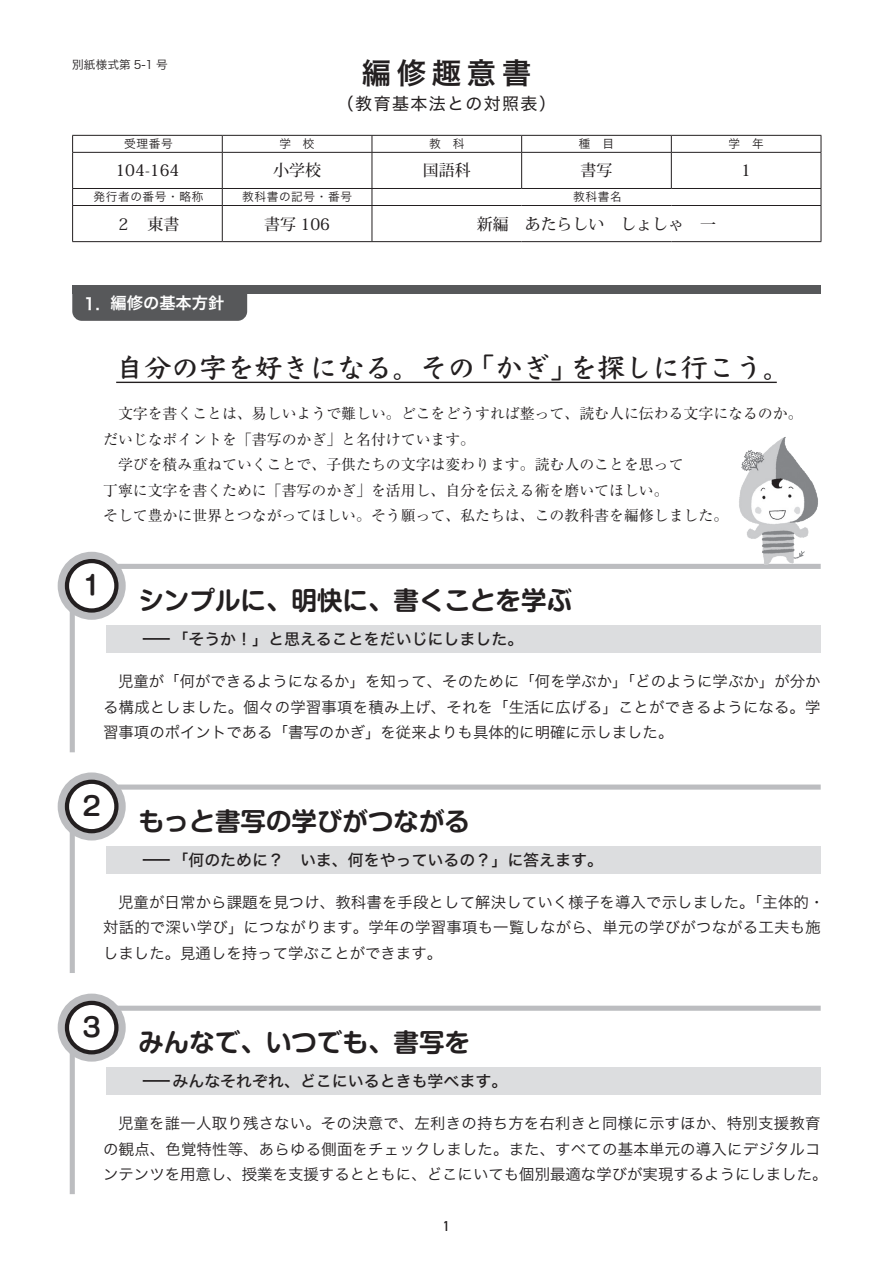
<style>
.page{position:relative;width:893px;height:1263px;background:#fff}
.page>*{position:absolute;margin:0;border:0;box-sizing:border-box;transform-origin:0 0}
.t1{font:29.25px "Hira Kaku Std N W6";letter-spacing:.2em;color:#231f20}
.t2{font:700 27.6px "Yu T Kyo New V";color:#231f20}
.t3{font:700 25.5px "G Shin M Go Pro De";color:#231f20}
.t4{font:16.95px "Hira Kaku Std N W4";letter-spacing:.08em;color:#231f20}
.t5{font:16.2px "Hira Kaku Std N W6";color:#fff}
.t6{font:15.9px "Hira Kaku Std N W5";color:#231f20;scale:2 1}
.t7{font:500 15.9px "Koz Min Pro";color:#231f20}
.t8{font:15.45px/25.5px "Hira Kaku Std N W3";letter-spacing:.01em;color:#231f20;text-align:justify}
.t9{font:14.85px/25.5px "Ryumin Pr 6 N";color:#231f20}
.t10{font:700 13.8px "DIN Alternate";color:#231f20}
.t11{font:11.7px "Hira Kaku Std N W3";letter-spacing:.05em;color:#231f20}
</style>
<div class="page">
<div style="left:58px;top:552px;width:68px;height:68px;background:#bcbdc0;border-radius:50%"></div>
<div style="left:58px;top:772px;width:68px;height:68px;background:#bcbdc0;border-radius:50%"></div>
<div style="left:58px;top:993px;width:68px;height:69px;background:#bcbdc0;border-radius:50%"></div>
<hr style="left:116px;top:382px;width:661px;height:1px;background:#231f20">
<hr style="left:72px;top:135px;width:150px;height:1px;background:#231f20">
<svg style="left:72px;top:136px;width:1px;height:16px"></svg>
<hr style="left:222px;top:135px;width:150px;height:1px;background:#231f20">
<svg style="left:222px;top:136px;width:1px;height:16px"></svg>
<hr style="left:372px;top:135px;width:150px;height:1px;background:#231f20">
<svg style="left:372px;top:136px;width:1px;height:16px"></svg>
<hr style="left:522px;top:135px;width:149px;height:1px;background:#231f20">
<svg style="left:521px;top:136px;width:1px;height:16px"></svg>
<hr style="left:671px;top:135px;width:150px;height:1px;background:#231f20">
<svg style="left:671px;top:136px;width:1px;height:16px"></svg>
<svg style="left:821px;top:136px;width:1px;height:16px"></svg>
<hr style="left:72px;top:152px;width:150px;height:1px;background:#231f20">
<hr style="left:72px;top:153px;width:1px;height:35px;background:#231f20">
<hr style="left:222px;top:152px;width:150px;height:1px;background:#231f20">
<hr style="left:222px;top:153px;width:1px;height:35px;background:#231f20">
<hr style="left:372px;top:152px;width:150px;height:1px;background:#231f20">
<hr style="left:372px;top:153px;width:1px;height:35px;background:#231f20">
<hr style="left:522px;top:152px;width:149px;height:1px;background:#231f20">
<hr style="left:521px;top:153px;width:1px;height:35px;background:#231f20">
<hr style="left:671px;top:152px;width:150px;height:1px;background:#231f20">
<hr style="left:671px;top:153px;width:1px;height:35px;background:#231f20">
<hr style="left:821px;top:153px;width:1px;height:35px;background:#231f20">
<hr style="left:72px;top:188px;width:150px;height:1px;background:#231f20">
<svg style="left:72px;top:189px;width:1px;height:16px"></svg>
<hr style="left:222px;top:188px;width:150px;height:1px;background:#231f20">
<svg style="left:222px;top:189px;width:1px;height:16px"></svg>
<hr style="left:372px;top:188px;width:150px;height:1px;background:#231f20">
<svg style="left:372px;top:189px;width:1px;height:16px"></svg>
<hr style="left:522px;top:188px;width:149px;height:1px;background:#231f20">
<hr style="left:671px;top:188px;width:150px;height:1px;background:#231f20">
<svg style="left:821px;top:189px;width:1px;height:16px"></svg>
<hr style="left:72px;top:205px;width:150px;height:1px;background:#231f20">
<hr style="left:72px;top:206px;width:1px;height:35px;background:#231f20">
<hr style="left:222px;top:205px;width:150px;height:1px;background:#231f20">
<hr style="left:222px;top:206px;width:1px;height:35px;background:#231f20">
<hr style="left:372px;top:205px;width:150px;height:1px;background:#231f20">
<hr style="left:372px;top:206px;width:1px;height:35px;background:#231f20">
<hr style="left:522px;top:205px;width:149px;height:1px;background:#231f20">
<hr style="left:671px;top:205px;width:150px;height:1px;background:#231f20">
<hr style="left:821px;top:206px;width:1px;height:35px;background:#231f20">
<hr style="left:72px;top:241px;width:150px;height:1px;background:#231f20">
<hr style="left:222px;top:241px;width:150px;height:1px;background:#231f20">
<hr style="left:372px;top:241px;width:150px;height:1px;background:#231f20">
<hr style="left:522px;top:241px;width:149px;height:1px;background:#231f20">
<hr style="left:671px;top:241px;width:150px;height:1px;background:#231f20">
<div style="left:72px;top:294px;width:175px;height:27px;background:#57585a"></div>
<div style="left:72px;top:286px;width:749px;height:8px;background:#57585a"></div>
<svg style="left:67px;top:561px;width:754px;height:192px"></svg>
<svg style="left:67px;top:782px;width:754px;height:191px"></svg>
<svg style="left:67px;top:1003px;width:754px;height:192px"></svg>
<div style="left:67px;top:782px;width:49px;height:49px;background:#fff;border-radius:50%"></div>
<div style="left:65px;top:780px;width:54px;height:53px;border:4px solid #231f20;border-radius:50%"></div>
<div style="left:67px;top:1003px;width:49px;height:49px;background:#fff;border-radius:50%"></div>
<div style="left:65px;top:1001px;width:54px;height:53px;border:4px solid #231f20;border-radius:50%"></div>
<div style="left:67px;top:561px;width:49px;height:49px;background:#fff;border-radius:50%"></div>
<div style="left:65px;top:559px;width:54px;height:54px;border:4px solid #231f20;border-radius:50%"></div>
<img style="left:734px;top:437px;width:87px;height:128px">
<p class="t11" style="left:72px;top:55px;width:97px">別紙様式第 5-1 号</p>
<h1 class="t1" style="left:362px;top:50px;width:171px">編修趣意書</h1>
<p class="t4" style="left:337px;top:91px;width:221px">（教育基本法との対照表(</p>
<p class="t11" style="left:124px;top:135px;width:50px">受理番号</p>
<p class="t11" style="left:280px;top:135px;width:37px">学　校</p>
<p class="t11" style="left:429px;top:135px;width:37px">教　科</p>
<p class="t11" style="left:579px;top:135px;width:37px">種　目</p>
<p class="t11" style="left:729px;top:135px;width:37px">学　年</p>
<p class="t7" style="left:115px;top:159px;width:66px">104-164</p>
<p class="t7" style="left:273px;top:159px;width:49px">小学校</p>
<p class="t7" style="left:423px;top:159px;width:49px">国語科</p>
<p class="t7" style="left:581px;top:159px;width:33px">書写</p>
<p class="t7" style="left:738px;top:159px;width:17px">１</p>
<p class="t11" style="left:94px;top:188px;width:111px">発行者の番号・略称</p>
<p class="t11" style="left:242px;top:188px;width:111px">教科書の記号・番号</p>
<p class="t11" style="left:573px;top:188px;width:50px">教科書名</p>
<p class="t7" style="left:116px;top:212px;width:65px">２　東書</p>
<p class="t7" style="left:264px;top:212px;width:67px">書写 106</p>
<p class="t7" style="left:477px;top:212px;width:241px">新編　あたらしい　しょしゃ　一</p>
<p class="t5" style="left:84px;top:291px;width:17px">1.</p>
<p class="t5" style="left:111px;top:291px;width:115px">編修の基本方針</p>
<h2 class="t2" style="left:116px;top:348px;width:361px">自分の字を好きになる。その</h2>
<h2 class="t2" style="left:467px;top:348px;width:112px">「かぎ」</h2>
<h2 class="t2" style="left:569px;top:348px;width:223px">を探しに行こう。</h2>
<p class="t9" style="left:103px;top:400px;width:701px">　文字を書くことは、易しいようで難しい。どこをどうすれば整って、読む人に伝わる文字になるのか。だいじなポイントを「書写のかぎ」と名付けています。<br>　学びを積み重ねていくことで、子供たちの文字は変わります。読む人のことを思って<br>丁寧に文字を書くために「書写のかぎ」を活用し、自分を伝える術を磨いてほしい。<br>そして豊かに世界とつながってほしい。そう願って、私たちは、この教科書を編修しました。</p>
<h3 class="t3" style="left:82px;top:565px;width:21px">1</h3>
<h3 class="t3" style="left:138px;top:580px;width:435px">シンプルに、明快に、書くことを学ぶ</h3>
<p class="t6" style="left:141px;top:627px;width:193px">ー「そうか！」と思えることをだいじにしました。</p>
<p class="t8" style="left:103px;top:668px;width:719px;text-indent:15px">児童が「何ができるようになるか」を知って、そのために「何を学ぶか」「どのように学ぶか」が分かる構成としました。個々の学習事項を積み上げ、それを「生活に広げる」ことができるようになる。学習事項のポイントである「書写のかぎ」を従来よりも具体的に明確に示しました。</p>
<h3 class="t3" style="left:82px;top:786px;width:21px">2</h3>
<h3 class="t3" style="left:138px;top:801px;width:333px">もっと書写の学びがつながる</h3>
<p class="t6" style="left:141px;top:848px;width:233px">ー「何のために？　いま、何をやっているの？」に答えます。</p>
<p class="t8" style="left:103px;top:889px;width:723px;text-align:left;text-indent:15px">児童が日常から課題を見つけ、教科書を手段として解決していく様子を導入で示しました。「主体的・対話的で深い学び」につながります。学年の学習事項も一覧しながら、単元の学びがつながる工夫も施しました。見通しを持って学ぶことができます。</p>
<h3 class="t3" style="left:82px;top:1007px;width:21px">3</h3>
<h3 class="t3" style="left:138px;top:1022px;width:333px">みんなで、いつでも、書写を</h3>
<p class="t6" style="left:141px;top:1069px;width:185px">ーみんなそれぞれ、どこにいるときも学べます。</p>
<p class="t8" style="left:103px;top:1110px;width:726px;text-align:center">児童を誰一人取り残さない。その決意で、左利きの持ち方を右利きと同様に示すほか、特別支援教育<br>の観点、色覚特性等、あらゆる側面をチェックしました。また、すべての基本単元の導入にデジタルコンテンツを用意し、授業を支援するとともに、どこにいても個別最適な学びが実現するようにしました。</p>
<p class="t10" style="left:443px;top:1216px;width:8px">1</p>
</div>
